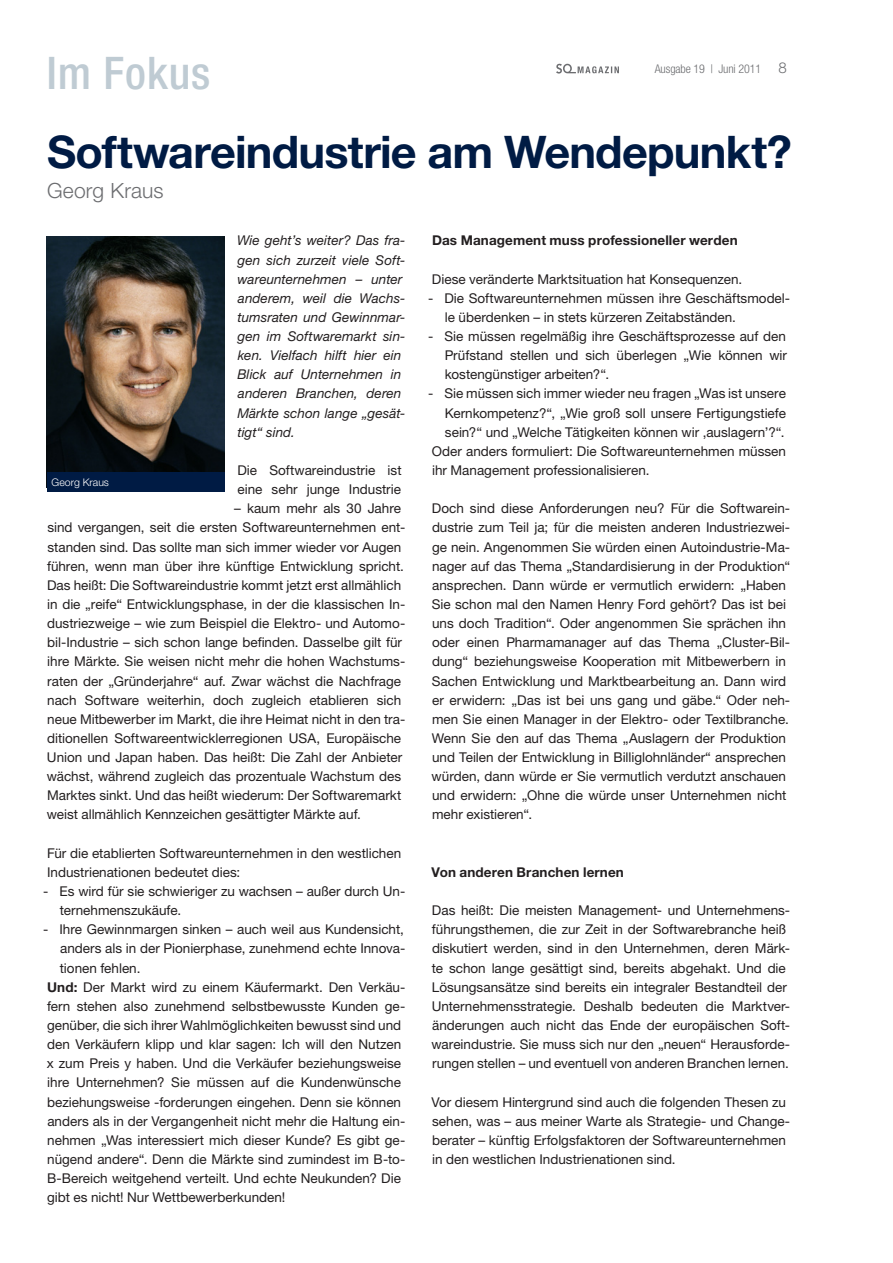
<style>
.page{position:relative;width:893px;height:1263px;background:#fff}
.page>*{position:absolute;margin:0;border:0;box-sizing:border-box;transform-origin:0 0}
.t1{font:700 45px "Helvetica Neue";letter-spacing:-.015em;color:#001b44}
.t2{font:500 condensed 45px "Helvetica Neue";letter-spacing:.02em;color:#bfcbd3}
.t3{font:300 21px "Helvetica Neue";letter-spacing:.01em;color:#6c6d70}
.t4{font:300 15px "Helvetica Neue";color:#6c6d70}
.Text{font:13.5px/19.2px "Helvetica Neue";color:#231f20}
.Text-2{font:italic 13.5px/19.2px "Helvetica Neue";letter-spacing:.005em;color:#231f20}
.Text-3{font:700 13.5px "Helvetica Neue";letter-spacing:.01em;color:#231f20}
.t5{font:300 condensed 12px "Helvetica Neue";letter-spacing:-.01em;color:#6c6d70}
.t6{font:300 10.5px "Helvetica Neue";color:#fff}
.s1{font-weight:700}
</style>
<div class="page">
<svg style="left:556px;top:64px;width:63px;height:10px"></svg>
<img style="left:47px;top:237px;width:177px;height:235px">
<div style="left:47px;top:472px;width:177px;height:19px;background:#001b44"></div>
<p class="t2" style="left:47px;top:46px;width:165px">Im Fokus</p>
<p class="t5" style="left:655px;top:62px;width:108px">Ausgabe 19 | Juni 2011</p>
<p class="t4" style="left:778px;top:59px;width:10px">8</p>
<p class="t1" style="left:47px;top:124px;width:746px">Softwareindustrie am Wendepunkt?</p>
<p class="t3" style="left:47px;top:177px;width:118px">Georg Kraus</p>
<p class="Text-2" style="left:237px;top:231px;width:170px">Wie geht’s weiter? Das fra&shy;gen sich zurzeit viele Soft&shy;wareunternehmen – unter anderem, weil die Wachs&shy;tumsraten und Gewinnmar&shy;gen im Softwaremarkt sin&shy;ken. Vielfach hilft hier ein<br>Blick auf Unternehmen in anderen Branchen, deren<br>Märkte schon lange „gesät&shy;tigt“ sind.</p>
<p class="Text" style="left:237px;top:460px;width:166px">Die Softwareindustrie ist eine sehr junge Industrie</p>
<p class="Text" style="left:47px;top:499px;width:360px;text-indent:187px">– kaum mehr als 30 Jahre sind vergangen, seit die ersten Softwareunternehmen ent&shy;standen sind. Das sollte man sich immer wieder vor Augen führen, wenn man über ihre künftige Entwicklung spricht.<br>Das heißt: Die Softwareindustrie kommt jetzt erst allmählich in die „reife“ Entwicklungsphase, in der die klassischen In&shy;dustriezweige – wie zum Beispiel die Elektro- und Automo&shy;bil-Industrie – sich schon lange befinden. Dasselbe gilt für ihre Märkte. Sie weisen nicht mehr die hohen Wachstums&shy;raten der „Gründerjahre“ auf. Zwar wächst die Nachfrage nach Software weiterhin, doch zugleich etablieren sich neue Mitbewerber im Markt, die ihre Heimat nicht in den tra&shy;ditionellen Softwareentwicklerregionen USA, Europäische Union und Japan haben. Das heißt: Die Zahl der Anbieter wächst, während zugleich das prozentuale Wachstum des Marktes sinkt. Und das heißt wiederum: Der Softwaremarkt weist allmählich Kennzeichen gesättigter Märkte auf.</p>
<p class="Text" style="left:47px;top:843px;width:356px">Für die etablierten Softwareunternehmen in den westlichen<br>Industrienationen bedeutet dies:</p>
<p class="Text" style="left:60px;top:881px;width:347px;text-indent:-17px">- Es wird für sie schwieriger zu wachsen – außer durch Un&shy;ternehmenszukäufe.</p>
<p class="Text" style="left:60px;top:920px;width:347px;text-align:justify;text-indent:-17px">- Ihre Gewinnmargen sinken – auch weil aus Kundensicht, anders als in der Pionierphase, zunehmend echte Innova&shy;tionen fehlen.</p>
<p class="Text" style="left:47px;top:977px;width:360px"><span class="s1">Und:</span> Der Markt wird zu einem Käufermarkt. Den Verkäu&shy;fern stehen also zunehmend selbstbewusste Kunden ge&shy;genüber, die sich ihrer Wahlmöglichkeiten bewusst sind und den Verkäufern klipp und klar sagen: Ich will den Nutzen x zum Preis y haben. Und die Verkäufer beziehungsweise ihre Unternehmen? Sie müssen auf die Kundenwünsche beziehungsweise -forderungen eingehen. Denn sie können anders als in der Vergangenheit nicht mehr die Haltung ein&shy;nehmen „Was interessiert mich dieser Kunde? Es gibt ge&shy;nügend andere“. Denn die Märkte sind zumindest im B-to-B-Bereich weitgehend verteilt. Und echte Neukunden? Die gibt es nicht! Nur Wettbewerberkunden!</p>
<p class="t6" style="left:52px;top:475px;width:59px">Georg Kraus</p>
<p class="Text-3" style="left:432px;top:232px;width:307px">Das Management muss professioneller werden</p>
<p class="Text" style="left:432px;top:269px;width:312px">Diese veränderte Marktsituation hat Konsequenzen.</p>
<p class="Text" style="left:445px;top:288px;width:347px;text-indent:-17px">- Die Softwareunternehmen müssen ihre Geschäftsmodel&shy;le überdenken – in stets kürzeren Zeitabständen.</p>
<p class="Text" style="left:445px;top:326px;width:344px;text-align:justify;text-indent:-17px">- Sie müssen regelmäßig ihre Geschäftsprozesse auf den Prüfstand stellen und sich überlegen „Wie können wir kostengünstiger arbeiten?“.</p>
<p class="Text" style="left:445px;top:384px;width:343px;text-align:justify;text-indent:-17px">- Sie müssen sich immer wieder neu fragen „Was ist unsere Kernkompetenz?“, „Wie groß soll unsere Fertigungstiefe sein?“ und „Welche Tätigkeiten können wir ‚auslagern’?“.</p>
<p class="Text" style="left:432px;top:441px;width:356px">Oder anders formuliert: Die Softwareunternehmen müssen ihr Management professionalisieren.</p>
<p class="Text" style="left:432px;top:499px;width:360px">Doch sind diese Anforderungen neu? Für die Softwarein&shy;dustrie zum Teil ja; für die meisten anderen Industriezwei&shy;ge nein. Angenommen Sie würden einen Autoindustrie-Ma&shy;nager auf das Thema „Standardisierung in der Produktion“ ansprechen. Dann würde er vermutlich erwidern: „Haben Sie schon mal den Namen Henry Ford gehört? Das ist bei uns doch Tradition“. Oder angenommen Sie sprächen ihn oder einen Pharmamanager auf das Thema „Cluster-Bil&shy;dung“ beziehungsweise Kooperation mit Mitbewerbern in Sachen Entwicklung und Marktbearbeitung an. Dann wird er erwidern: „Das ist bei uns gang und gäbe.“ Oder neh&shy;men Sie einen Manager in der Elektro- oder Textilbranche.<br>Wenn Sie den auf das Thema „Auslagern der Produktion und Teilen der Entwicklung in Billiglohnländer“ ansprechen würden, dann würde er Sie vermutlich verdutzt anschauen und erwidern: „Ohne die würde unser Unternehmen nicht mehr existieren“.</p>
<p class="Text-3" style="left:432px;top:864px;width:194px">Von anderen Branchen lernen</p>
<p class="Text" style="left:432px;top:900px;width:360px">Das heißt: Die meisten Management- und Unternehmens&shy;führungsthemen, die zur Zeit in der Softwarebranche heiß diskutiert werden, sind in den Unternehmen, deren Märk&shy;te schon lange gesättigt sind, bereits abgehakt. Und die Lösungsansätze sind bereits ein integraler Bestandteil der Unternehmensstrategie. Deshalb bedeuten die Marktver&shy;änderungen auch nicht das Ende der europäischen Soft&shy;wareindustrie. Sie muss sich nur den „neuen“ Herausforde&shy;rungen stellen – und eventuell von anderen Branchen lernen.</p>
<p class="Text" style="left:431px;top:1092px;width:360px">Vor diesem Hintergrund sind auch die folgenden Thesen zu sehen, was – aus meiner Warte als Strategie- und Change&shy;berater – künftig Erfolgsfaktoren der Softwareunternehmen in den westlichen Industrienationen sind.</p>
</div>
